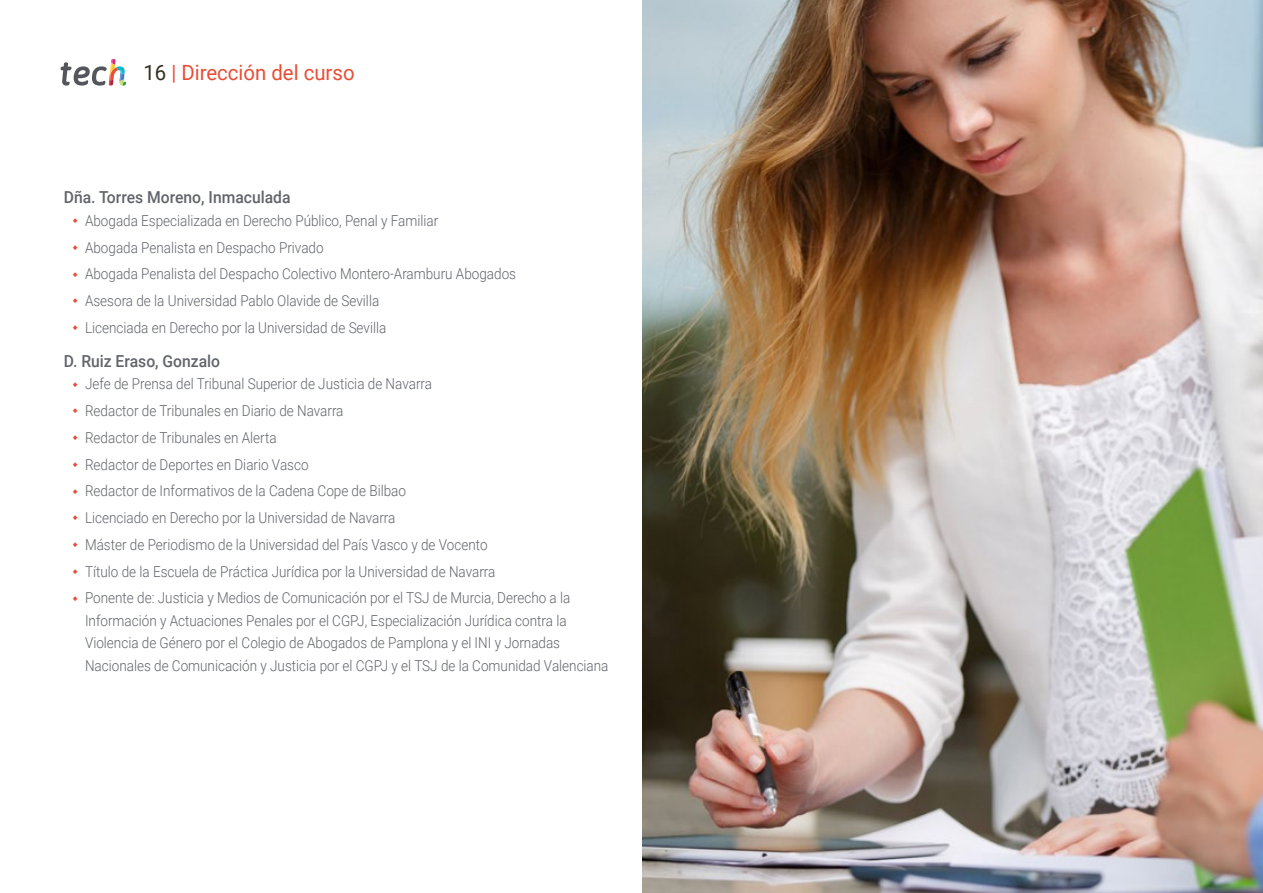
<style>
.page{position:relative;width:1263px;height:893px;background:#fff}
.page>*{position:absolute;margin:0;border:0;box-sizing:border-box;transform-origin:0 0}
.t1{font:21px "Roboto";color:#e94d35}
.t2{font:500 16.5px "Roboto";color:#61646a;scale:.95 1}
.t3{font:300 15px/26.7px "Roboto";color:#61646a;scale:.9 1}
.s1{color:#312e20}
</style>
<div class="page">
<svg style="left:61px;top:59px;width:65px;height:27px"></svg>
<img style="left:642px;top:0;width:621px;height:893px">
<h1 class="t1" style="left:144px;top:57px;width:213px"><span class="s1">16</span> | Dirección del curso</h1>
<p class="t2" style="left:64px;top:186px;width:240px">Dña. Torres Moreno, Inmaculada</p>
<p class="t3" style="left:85px;top:207px;width:480px">Abogada Especializada en Derecho Público, Penal y Familiar<br>Abogada Penalista en Despacho Privado<br>Abogada Penalista del Despacho Colectivo Montero-Aramburu Abogados Asesora de la Universidad Pablo Olavide de Sevilla<br>Licenciada en Derecho por la Universidad de Sevilla</p>
<p class="t2" style="left:64px;top:350px;width:166px">D. Ruiz Eraso, Gonzalo</p>
<p class="t3" style="left:85px;top:370px;width:541px">Jefe de Prensa del Tribunal Superior de Justicia de Navarra<br>Redactor de Tribunales en Diario de Navarra<br>Redactor de Tribunales en Alerta<br>Redactor de Deportes en Diario Vasco<br>Redactor de Informativos de la Cadena Cope de Bilbao<br>Licenciado en Derecho por la Universidad de Navarra<br>Máster de Periodismo de la Universidad del País Vasco y de Vocento<br>Título de la Escuela de Práctica Jurídica por la Universidad de Navarra<br>Ponente de: Justicia y Medios de Comunicación por el TSJ de Murcia, Derecho a la</p>
<p class="t3" style="left:85px;top:609px;width:583px;line-height:22.5px">Información y Actuaciones Penales por el CGPJ, Especialización Jurídica contra la<br>Violencia de Género por el Colegio de Abogados de Pamplona y el INI y Jornadas<br>Nacionales de Comunicación y Justicia por el CGPJ y el TSJ de la Comunidad Valenciana</p>
</div>
